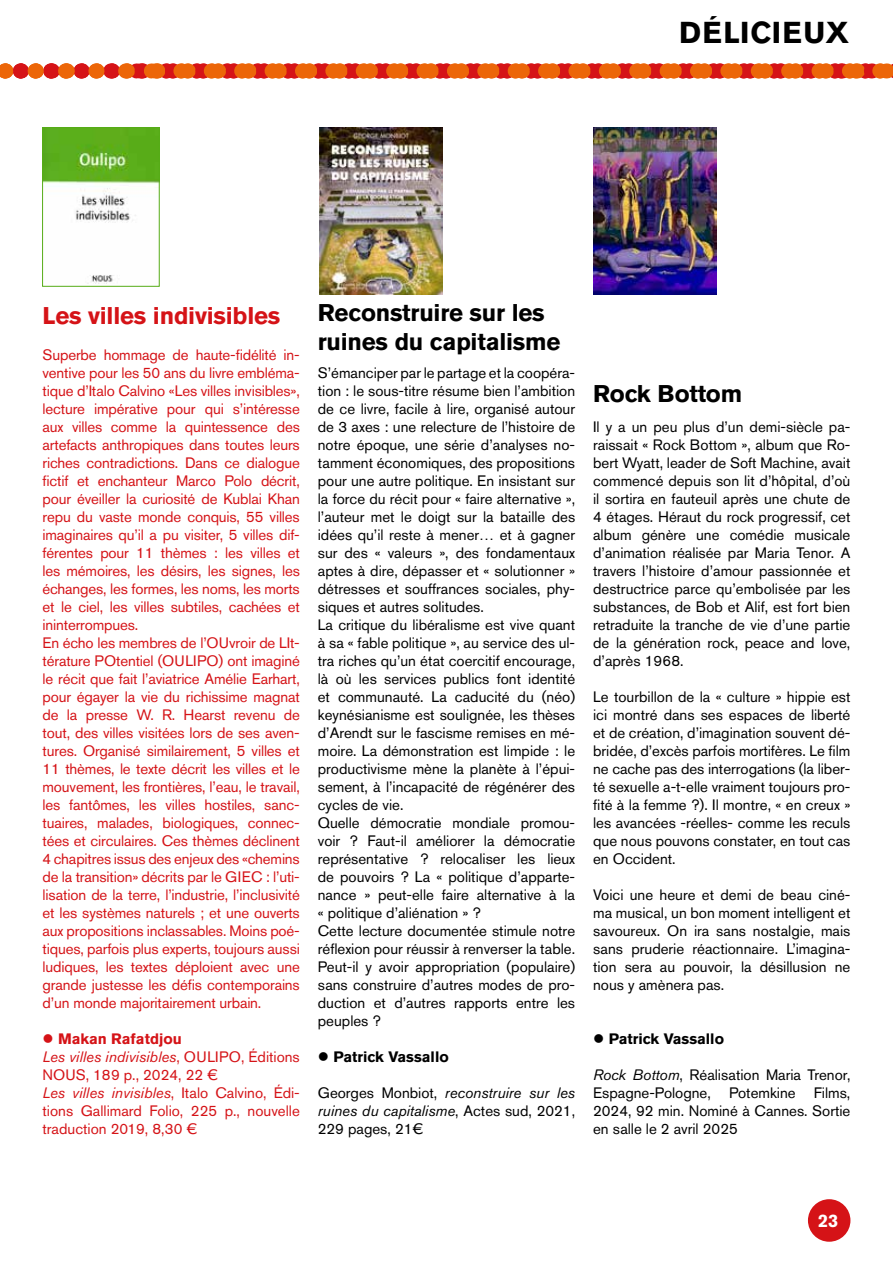
<style>
.page{position:relative;width:893px;height:1263px;background:#fff}
.page>*{position:absolute;margin:0;border:0;box-sizing:border-box;transform-origin:0 0}
.t1{font:700 30px "Akzidenz Grotesk Pro";letter-spacing:.04em;color:#000}
.t2{font:700 24px/28.8px "Akzidenz Grotesk Pro";letter-spacing:-.01em;color:#000}
.t3{font:700 24px "Akzidenz Grotesk Pro";letter-spacing:-.01em;color:#d51317}
.t4{font:700 18px "Akzidenz Grotesk Pro";color:#fff}
.t5{font:15px/18px "Akzidenz Grotesk Pro";color:#000;text-align:justify}
.t6{font:15px/18px "Akzidenz Grotesk Pro";letter-spacing:-.01em;color:#d51317}
.t7{font:700 15px "Akzidenz Grotesk Pro";color:#000}
.s1{font-weight:700}
.s2{font-style:italic}
</style>
<div class="page">
<svg style="left:0;top:63px;width:893px;height:15px;background:#e5521c"></svg>
<div style="left:808px;top:1199px;width:42px;height:43px;background:#d51317;border-radius:50%"></div>
<img style="left:44px;top:129px;width:113px;height:155px">
<div style="left:42px;top:127px;width:117px;height:159px;border:1px solid #56ac17"></div>
<img style="left:319px;top:128px;width:123px;height:167px">
<img style="left:593px;top:128px;width:123px;height:167px">
<h1 class="t1" style="left:679px;top:13px;width:171px">DÉLICIEUX</h1>
<h2 class="t3" style="left:43px;top:300px;width:239px">Les villes indivisibles</h2>
<p class="t6" style="left:43px;top:346px;width:259px">Superbe hommage de haute-fidélité in&shy;ventive pour les 50 ans du livre embléma&shy;tique d’Italo Calvino «Les villes invisibles», lecture impérative pour qui s’intéresse aux villes comme la quintessence des artefacts anthropiques dans toutes leurs riches contradictions. Dans ce dialogue fictif et enchanteur Marco Polo décrit, pour éveiller la curiosité de Kublai Khan repu du vaste monde conquis, 55 villes imaginaires qu’il a pu visiter, 5 villes dif&shy;férentes pour 11 thèmes : les villes et les mémoires, les désirs, les signes, les échanges, les formes, les noms, les morts et le ciel, les villes subtiles, cachées et ininterrompues.<br>En écho les membres de l’OUvroir de LIt&shy;térature POtentiel (OULIPO) ont imaginé le récit que fait l’aviatrice Amélie Earhart, pour égayer la vie du richissime magnat de la presse W. R. Hearst revenu de tout, des villes visitées lors de ses aven&shy;tures. Organisé similairement, 5 villes et 11 thèmes, le texte décrit les villes et le mouvement, les frontières, l’eau, le travail, les fantômes, les villes hostiles, sanc&shy;tuaires, malades, biologiques, connec&shy;tées et circulaires. Ces thèmes déclinent 4 chapitres issus des enjeux des «chemins de la transition» décrits par le GIEC : l’uti&shy;lisation de la terre, l’industrie, l’inclusivité et les systèmes naturels ; et une ouverts aux propositions inclassables. Moins poé&shy;tiques, parfois plus experts, toujours aussi ludiques, les textes déploient avec une grande justesse les défis contemporains d’un monde majoritairement urbain.</p>
<p class="t6" style="left:43px;top:1030px;width:259px">● <span class="s1">Makan Rafatdjou<br></span><span class="s2">Les villes indivisibles</span>, OULIPO, Éditions<br>NOUS, 189 p., 2024, 22 €<br><span class="s2">Les villes invisibles</span>, Italo Calvino, Édi&shy;tions Gallimard Folio, 225 p., nouvelle traduction 2019, 8,30 €</p>
<h2 class="t2" style="left:318px;top:298px;width:244px">Reconstruire sur les ruines du capitalisme</h2>
<p class="t5" style="left:318px;top:364px;width:259px;text-align:left">S’émanciper par le partage et la coopéra&shy;tion : le sous-titre résume bien l’ambition de ce livre, facile à lire, organisé autour de 3 axes : une relecture de l’histoire de notre époque, une série d’analyses no&shy;tamment économiques, des propositions pour une autre politique. En insistant sur la force du récit pour « faire alternative », l’auteur met le doigt sur la bataille des idées qu’il reste à mener… et à gagner sur des « valeurs », des fondamentaux aptes à dire, dépasser et « solutionner » détresses et souffrances sociales, phy&shy;siques et autres solitudes.<br>La critique du libéralisme est vive quant à sa « fable politique », au service des ul&shy;tra riches qu’un état coercitif encourage, là où les services publics font identité et communauté. La caducité du (néo) keynésianisme est soulignée, les thèses d’Arendt sur le fascisme remises en mé&shy;moire. La démonstration est limpide : le productivisme mène la planète à l’épui&shy;sement, à l’incapacité de régénérer des cycles de vie.<br>Quelle démocratie mondiale promou&shy;voir ? Faut-il améliorer la démocratie représentative ? relocaliser les lieux de pouvoirs ? La « politique d’apparte&shy;nance » peut-elle faire alternative à la « politique d’aliénation » ?<br>Cette lecture documentée stimule notre réflexion pour réussir à renverser la table.<br>Peut-il y avoir appropriation (populaire) sans construire d’autres modes de pro&shy;duction et d’autres rapports entre les peuples ?</p>
<p class="t7" style="left:318px;top:1047px;width:132px">● Patrick Vassallo</p>
<p class="t5" style="left:318px;top:1084px;width:259px">Georges Monbiot, <span class="s2">reconstruire sur les ruines du capitalisme</span>, Actes sud, 2021, 229 pages, 21€</p>
<h2 class="t2" style="left:593px;top:379px;width:151px">Rock Bottom</h2>
<p class="t5" style="left:593px;top:418px;width:259px">Il y a un peu plus d’un demi-siècle pa&shy;raissait « Rock Bottom », album que Ro&shy;bert Wyatt, leader de Soft Machine, avait commencé depuis son lit d’hôpital, d’où il sortira en fauteuil après une chute de 4 étages. Héraut du rock progressif, cet album génère une comédie musicale d’animation réalisée par Maria Tenor. A travers l’histoire d’amour passionnée et destructrice parce qu’embolisée par les substances, de Bob et Alif, est fort bien retraduite la tranche de vie d’une partie de la génération rock, peace and love, d’après 1968.</p>
<p class="t5" style="left:593px;top:688px;width:259px">Le tourbillon de la « culture » hippie est ici montré dans ses espaces de liberté et de création, d’imagination souvent dé&shy;bridée, d’excès parfois mortifères. Le film ne cache pas des interrogations (la liber&shy;té sexuelle a-t-elle vraiment toujours pro&shy;fité à la femme ?). Il montre, « en creux » les avancées -réelles- comme les reculs que nous pouvons constater, en tout cas en Occident.</p>
<p class="t5" style="left:593px;top:886px;width:259px">Voici une heure et demi de beau ciné&shy;ma musical, un bon moment intelligent et savoureux. On ira sans nostalgie, mais sans pruderie réactionnaire. L’imagina&shy;tion sera au pouvoir, la désillusion ne nous y amènera pas.</p>
<p class="t7" style="left:593px;top:1029px;width:132px">● Patrick Vassallo</p>
<p class="t5" style="left:593px;top:1066px;width:259px"><span class="s2">Rock Bottom</span>, Réalisation Maria Trenor, Espagne-Pologne, Potemkine Films, 2024, 92 min. Nominé à Cannes. Sortie en salle le 2 avril 2025</p>
<p class="t4" style="left:818px;top:1209px;width:22px">23</p>
</div>
